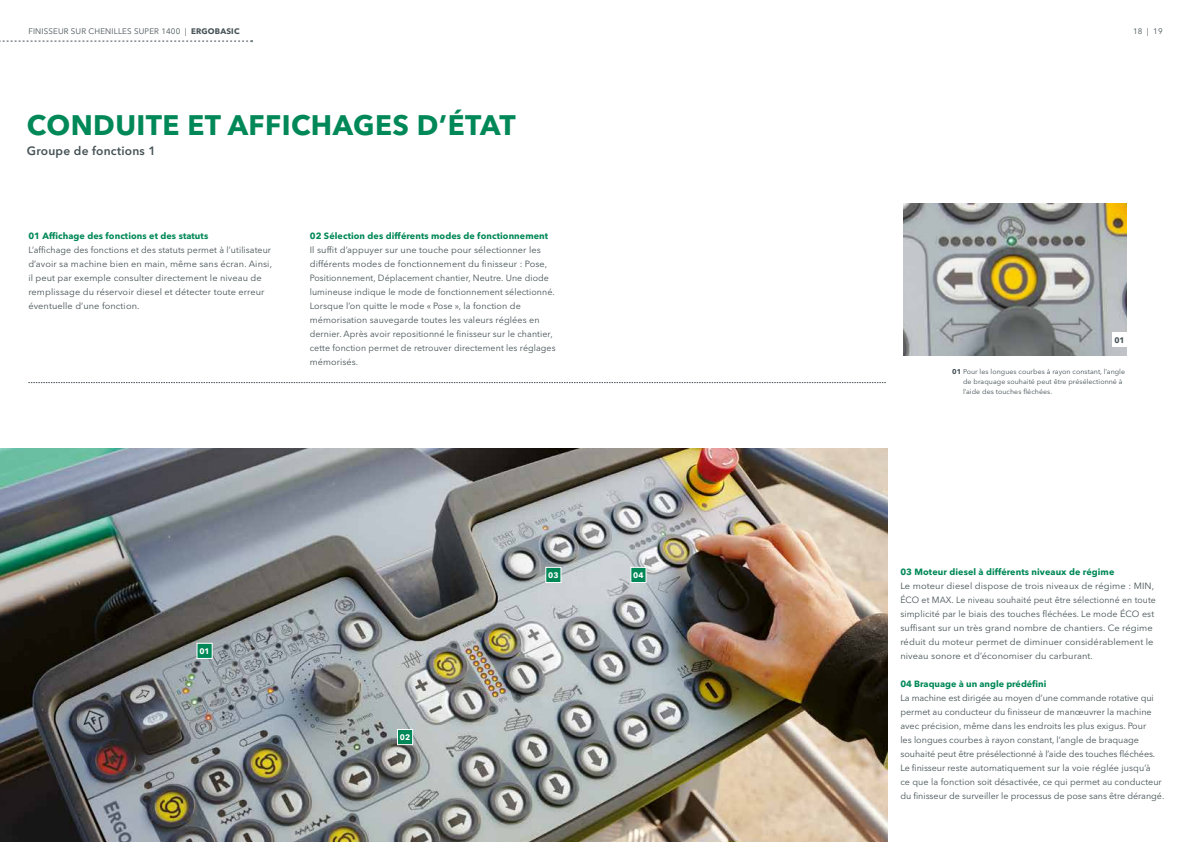
<style>
.page{position:relative;width:1191px;height:842px;background:#fff}
.page>*{position:absolute;margin:0;border:0;box-sizing:border-box;transform-origin:0 0}
.t1{font:700 28px "Avenir Next LT Pro";letter-spacing:.015em;color:#008858}
.t2{font:600 12px "Avenir Next LT Pro";letter-spacing:.02em;color:#455256}
.t3{font:9px/14px "Avenir Next LT Pro";letter-spacing:.01em;color:#455256}
.t4{font:700 9px "Avenir Next LT Pro";letter-spacing:.01em;color:#008858}
.t5{font:8px "Avenir Next LT Pro";letter-spacing:.02em;color:#455256}
.t6{font:700 8px "Avenir Next LT Pro";color:#fff}
.t7{font:700 8px "Avenir Next LT Pro";color:#455256}
.t8{font:7px/10px "Avenir Next LT Pro";letter-spacing:.01em;color:#455256}
.s1{font-weight:700}
</style>
<div class="page">
<img style="left:0;top:449px;width:887px;height:393px">
<svg style="left:196px;top:642px;width:17px;height:17px"></svg>
<svg style="left:396px;top:728px;width:18px;height:18px"></svg>
<svg style="left:630px;top:566px;width:17px;height:17px"></svg>
<svg style="left:545px;top:566px;width:17px;height:17px"></svg>
<svg style="left:28px;top:382px;width:858px;height:1px"></svg>
<img style="left:903px;top:204px;width:223px;height:152px">
<div style="left:1112px;top:332px;width:14px;height:15px;background:#fff"></div>
<svg style="left:0;top:40px;width:253px;height:2px"></svg>
<p class="t5" style="left:28px;top:27px;width:213px">FINISSEUR SUR CHENILLES SUPER 1400 | <span class="s1">ERGOBASIC</span></p>
<h1 class="t1" style="left:27px;top:108px;width:490px">CONDUITE ET AFFICHAGES D’ÉTAT</h1>
<h2 class="t2" style="left:27px;top:143px;width:130px">Groupe de fonctions 1</h2>
<p class="t4" style="left:28px;top:230px;width:181px">01 Affichage des fonctions et des statuts</p>
<p class="t3" style="left:28px;top:243px;width:245px">L’affichage des fonctions et des statuts permet à l’utilisateur d’avoir sa machine bien en main, même sans écran. Ainsi, il peut par exemple consulter directement le niveau de remplissage du réservoir diesel et détecter toute erreur éventuelle d’une fonction.</p>
<p class="t4" style="left:310px;top:230px;width:240px">02 Sélection des différents modes de fonctionnement</p>
<p class="t3" style="left:310px;top:243px;width:247px">Il suffit d’appuyer sur une touche pour sélectionner les différents modes de fonctionnement du finisseur : Pose, Positionnement, Déplacement chantier, Neutre. Une diode lumineuse indique le mode de fonctionnement sélectionné.<br>Lorsque l’on quitte le mode « Pose », la fonction de mémorisation sauvegarde toutes les valeurs réglées en dernier. Après avoir repositionné le finisseur sur le chantier, cette fonction permet de retrouver directement les réglages mémorisés.</p>
<p class="t5" style="left:1133px;top:27px;width:31px">18 | 19</p>
<p class="t7" style="left:1114px;top:335px;width:12px">01</p>
<p class="t8" style="left:963px;top:366px;width:163px;text-indent:-11px"><span class="s1">01</span> Pour les longues courbes à rayon constant, l’angle de braquage souhaité peut être présélectionné à l’aide des touches fléchées.</p>
<p class="t6" style="left:199px;top:646px;width:12px">01</p>
<p class="t6" style="left:400px;top:732px;width:12px">02</p>
<p class="t6" style="left:548px;top:570px;width:12px">03</p>
<p class="t6" style="left:633px;top:570px;width:12px">04</p>
<p class="t4" style="left:900px;top:566px;width:215px">03 Moteur diesel à différents niveaux de régime</p>
<p class="t3" style="left:900px;top:579px;width:257px">Le moteur diesel dispose de trois niveaux de régime : MIN, ÉCO et MAX. Le niveau souhaité peut être sélectionné en toute simplicité par le biais des touches fléchées. Le mode ÉCO est suffisant sur un très grand nombre de chantiers. Ce régime réduit du moteur permet de diminuer considérablement le niveau sonore et d’économiser du carburant.</p>
<p class="t4" style="left:900px;top:678px;width:148px">04 Braquage à un angle prédéfini</p>
<p class="t3" style="left:900px;top:691px;width:265px">La machine est dirigée au moyen d’une commande rotative qui permet au conducteur du finisseur de manœuvrer la machine avec précision, même dans les endroits les plus exigus. Pour<br>les longues courbes à rayon constant, l’angle de braquage souhaité peut être présélectionné à l’aide des touches fléchées.<br>Le finisseur reste automatiquement sur la voie réglée jusqu’à<br>ce que la fonction soit désactivée, ce qui permet au conducteur du finisseur de surveiller le processus de pose sans être dérangé.</p>
</div>
